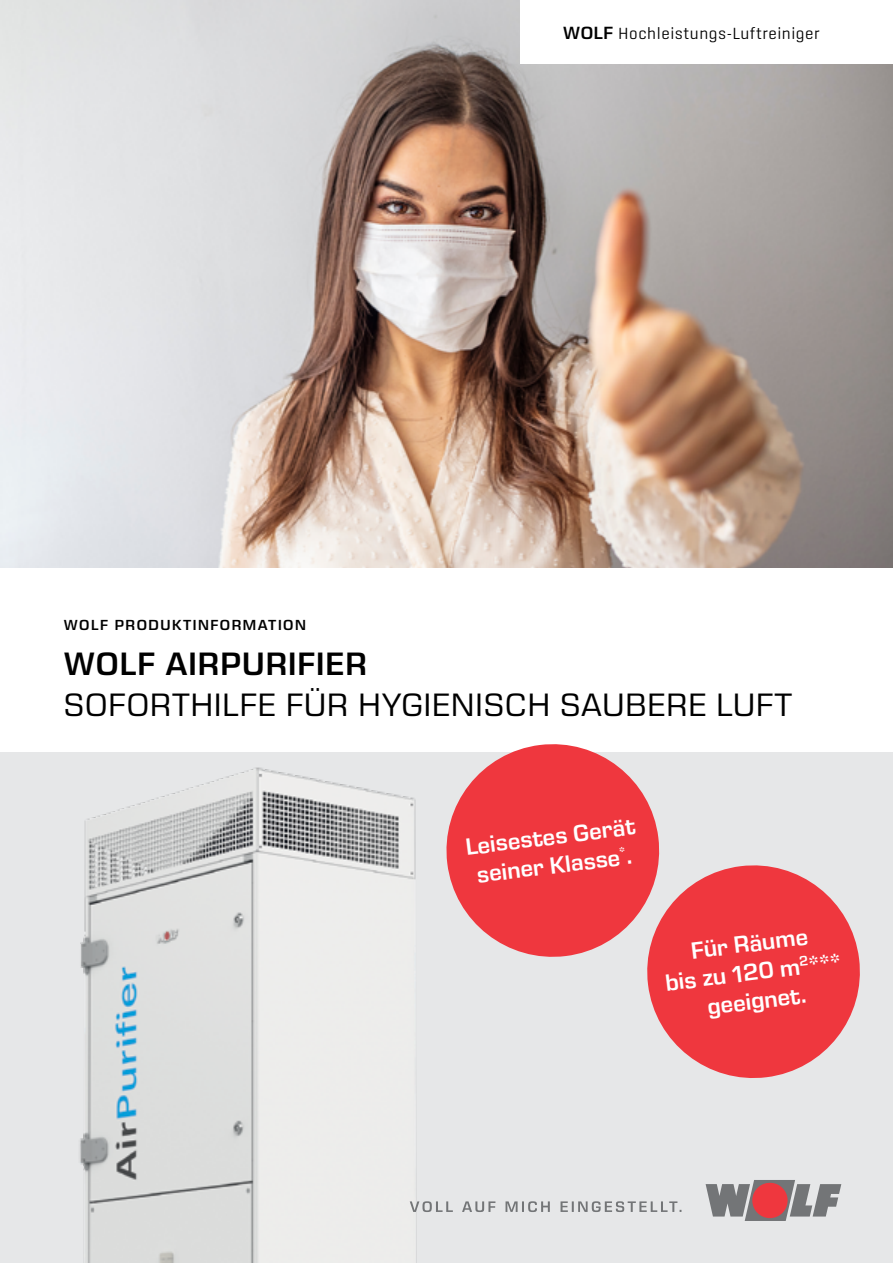
<style>
.page{position:relative;width:893px;height:1263px;background:#fff}
.page>*{position:absolute;margin:0;border:0;box-sizing:border-box;transform-origin:0 0}
.t1{font:33px "Eurostile Next LT Pro";letter-spacing:.03em;color:#000}
.t2{font:600 33px "Eurostile Next LT Pro";letter-spacing:.03em;color:#000}
.t3{font:600 24px/28.8px "Eurostile Next LT Pro";color:#fff;text-align:center}
.t4{font:300 16.5px "Center";letter-spacing:.03em;color:#000}
.t5{font:600 14.85px "Eurostile Next LT Pro";letter-spacing:.1em;color:#000}
.s1{font-family:"Eurostile Next LT Pro";font-weight:600;font-size:18px}
</style>
<div class="page">
<img style="left:0;top:753px;width:893px;height:510px">
<img style="left:0;top:0;width:893px;height:568px">
<svg style="left:410px;top:1201px;width:271px;height:11px;background:#c2c4c5"></svg>
<svg style="left:706px;top:1180px;width:135px;height:41px;background:#ab8c8e"></svg>
<div style="left:520px;top:0;width:373px;height:64px;background:#fff"></div>
<svg style="left:440px;top:744px;width:225px;height:219px;background:#ed6469"></svg>
<svg style="left:641px;top:859px;width:225px;height:225px;background:#ec696e"></svg>
<p class="t4" style="left:563px;top:24px;width:258px"><span class="s1">WOLF</span> Hochleistungs-Luftreiniger</p>
<p class="t5" style="left:64px;top:617px;width:244px">WOLF PRODUKTINFORMATION</p>
<h1 class="t2" style="left:64px;top:646px;width:305px">WOLF AIRPURIFIER</h1>
<h1 class="t1" style="left:64px;top:687px;width:730px">SOFORTHILFE FÜR HYGIENISCH SAUBERE LUFT</h1>
<p class="t3" style="left:464px;top:833px;width:172px;rotate:-7deg">Leisestes Gerät seiner Klasse<sup>*</sup>.</p>
<p class="t3" style="left:660px;top:940px;width:178px;rotate:-7deg">Für Räume<br>bis zu 120 m<sup>2</sup>*** geeignet.</p>
</div>
